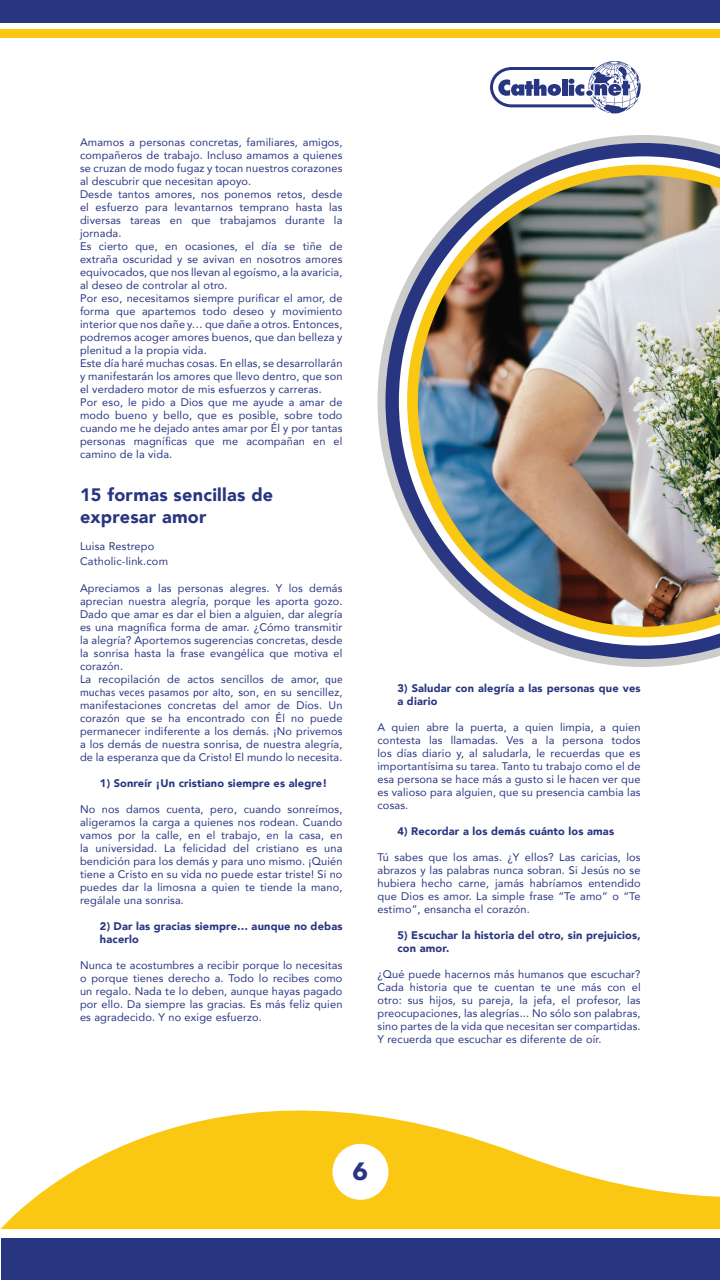
<style>
.page{position:relative;width:720px;height:1280px;background:#fff}
.page>*{position:absolute;margin:0;border:0;box-sizing:border-box;transform-origin:0 0}
.t1{font:700 25px "Avenir Next";color:#283681}
.t2{font:900 18px/21.6px "Avenir";letter-spacing:.015em;color:#283681}
.t3{font:11px/13px "Avenir";letter-spacing:.015em;color:#283681;text-align:justify}
.t4{font:900 11px/13px "Avenir";letter-spacing:.015em;color:#283681}
.t5{font:11px "Calibri";letter-spacing:.015em;color:#283681}
.s1{font-family:"Calibri"}
.s2{font-family:"Avenir"}
</style>
<div class="page">
<div style="left:0;top:0;width:720px;height:23px;background:#283681"></div>
<div style="left:0;top:29px;width:720px;height:9px;background:#fac812"></div>
<svg style="left:0;top:1110px;width:720px;height:120px;fill:#fac812"></svg>
<div style="left:1px;top:1238px;width:719px;height:42px;background:#283681"></div>
<div style="left:332px;top:1144px;width:56px;height:56px;background:#fff;border-radius:50%"></div>
<svg style="left:490px;top:61px;width:151px;height:53px"></svg>
<svg style="left:378px;top:135px;width:330px;height:532px"></svg>
<svg style="left:386px;top:143px;width:334px;height:516px"></svg>
<svg style="left:399px;top:156px;width:321px;height:490px"></svg>
<img style="left:418px;top:175px;width:302px;height:452px">
<p class="t3" style="left:80px;top:135px;width:264px;text-align:left">Amamos a personas concretas, familiares, amigos, compañeros de trabajo. Incluso amamos a quienes se cruzan de modo fugaz y tocan nuestros corazones al descubrir que necesitan apoyo.<br>Desde tantos amores, nos ponemos retos, desde el esfuerzo para levantarnos temprano hasta las diversas tareas en que trabajamos durante la jornada.<br>Es cierto que, en ocasiones, el día se tiñe de extraña oscuridad y se avivan en nosotros amores equivocados, que nos llevan al egoísmo, a la avaricia, al deseo de controlar al otro.<br>Por eso, necesitamos siempre purificar el amor, de forma que apartemos todo deseo y movimiento interior que nos dañe y… que dañe a otros. Entonces, podremos acoger amores buenos, que dan belleza y plenitud a la propia vida.<br>Este día haré muchas cosas. En ellas, se desarrollarán y manifestarán los amores que llevo dentro, que son el verdadero motor de mis esfuerzos y carreras.<br>Por eso, le pido a Dios que me ayude a amar de modo bueno y bello, que es posible, sobre todo cuando me he dejado antes amar por Él y por tantas personas magníficas que me acompañan en el camino de la vida.</p>
<h2 class="t2" style="left:80px;top:484px;width:195px">15 formas sencillas de expresar amor</h2>
<p class="t3" style="left:80px;top:539px;width:90px;line-height:14.4px">Luisa Restrepo<br>Catholic-link.com</p>
<p class="t3" style="left:80px;top:581px;width:264px;text-align:left">Apreciamos a las personas alegres. Y los demás aprecian nuestra alegría, porque les aporta gozo.<br>Dado que amar es dar el bien a alguien, dar alegría es una magnífica forma de amar. ¿Cómo transmitir la alegría? Aportemos sugerencias concretas, desde la sonrisa hasta la frase evangélica que motiva el corazón.<br>La recopilación de actos sencillos de amor, <span class="s1">que</span></p>
<p class="t5" style="left:80px;top:685px;width:264px">muchas veces pasamos por alto<span class="s2">, son, en su sencillez,</span></p>
<p class="t3" style="left:80px;top:698px;width:264px">manifestaciones concretas del amor de Dios. Un corazón que se ha encontrado con Él no puede permanecer indiferente a los demás. ¡No privemos a los demás de nuestra sonrisa, de nuestra alegría, de la esperanza que da Cristo! El mundo lo necesita.</p>
<p class="t4" style="left:100px;top:776px;width:229px">1) Sonreír ¡Un cristiano siempre es alegre!</p>
<p class="t3" style="left:80px;top:802px;width:264px">No nos damos cuenta, pero, cuando sonreímos, aligeramos la carga a quienes nos rodean. Cuando vamos por la calle, en el trabajo, en la casa, en la universidad. La felicidad del cristiano es una bendición para los demás y para uno mismo. ¡Quién tiene a Cristo en su vida no puede estar triste! Si no puedes dar la limosna a quien te tiende la mano, regálale una sonrisa.</p>
<p class="t4" style="left:100px;top:919px;width:244px">2) Dar las gracias siempre… aunque no debas hacerlo</p>
<p class="t3" style="left:80px;top:958px;width:264px">Nunca te acostumbres a recibir porque lo necesitas o porque tienes derecho a. Todo lo recibes como un regalo. Nada te lo deben, aunque hayas pagado por ello. Da siempre las gracias. Es más feliz quien es agradecido. Y no exige esfuerzo.</p>
<p class="t4" style="left:398px;top:681px;width:245px">3) Saludar con alegría a las personas que ves a diario</p>
<p class="t3" style="left:378px;top:720px;width:265px">A quien abre la puerta, a quien limpia, a quien contesta las llamadas. Ves a la persona todos los días diario y, al saludarla, le recuerdas que es importantísima su tarea. Tanto tu trabajo como el de esa persona se hace más a gusto si le hacen ver que es valioso para alguien, que su presencia cambia las cosas.</p>
<p class="t4" style="left:398px;top:824px;width:218px">4) Recordar a los demás cuánto los amas</p>
<p class="t3" style="left:378px;top:850px;width:265px">Tú sabes que los amas. ¿Y ellos? Las caricias, los abrazos y las palabras nunca sobran. Si Jesús no se hubiera hecho carne, jamás habríamos entendido que Dios es amor. La simple frase “Te amo” o “Te estimo”, ensancha el corazón.</p>
<p class="t4" style="left:398px;top:928px;width:245px">5) Escuchar la historia del otro, sin prejuicios, con amor.</p>
<p class="t3" style="left:378px;top:967px;width:265px">¿Qué puede hacernos más humanos que escuchar?<br>Cada historia que te cuentan te une más con el otro: sus hijos, su pareja, la jefa, el profesor, las preocupaciones, las alegrías... No sólo son palabras, sino partes de la vida que necesitan ser compartidas.<br>Y recuerda que escuchar es diferente de oír.</p>
<h1 class="t1" style="left:352px;top:1150px;width:18px">6</h1>
</div>
